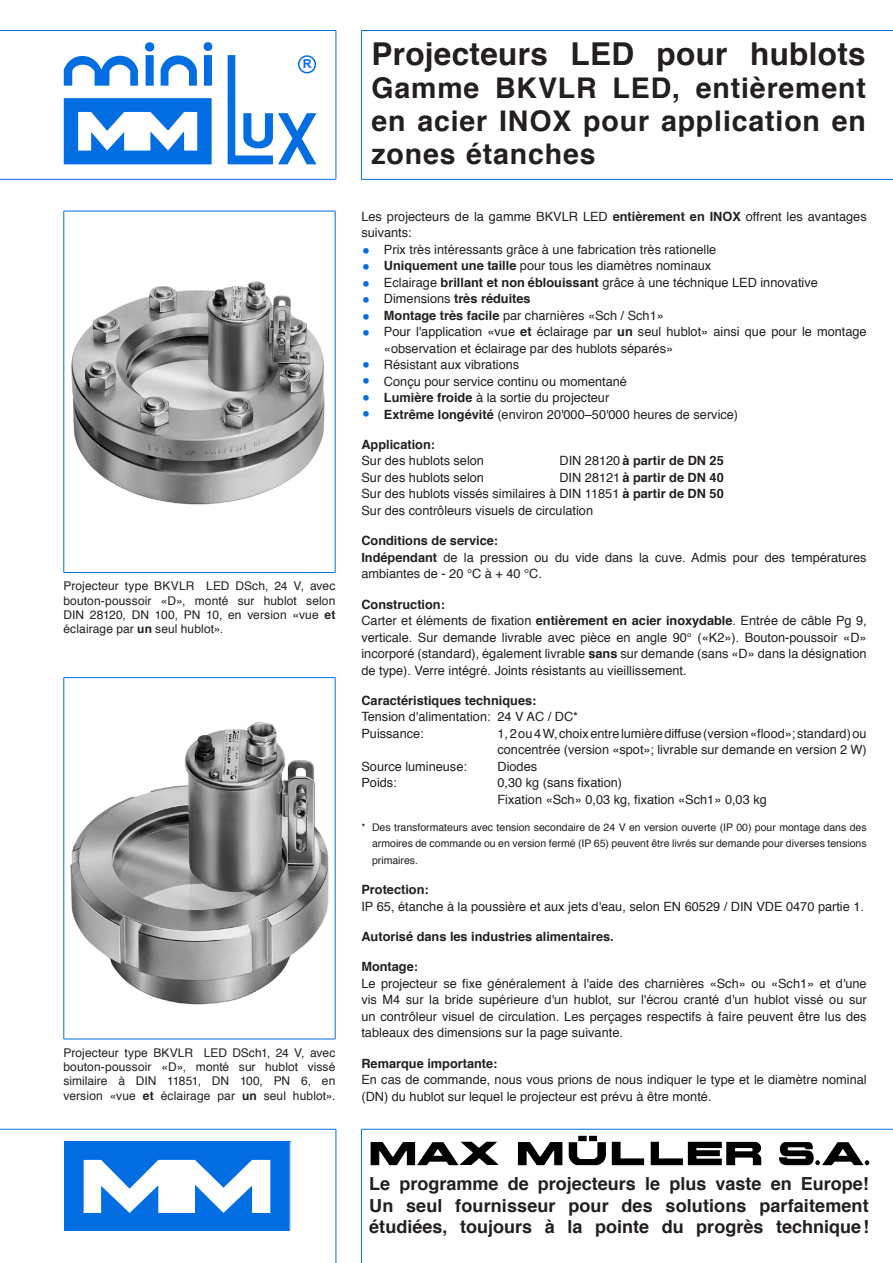
<style>
.page{position:relative;width:893px;height:1263px;background:#fff}
.page>*{position:absolute;margin:0;border:0;box-sizing:border-box;transform-origin:0 0}
.t1{font:700 31.5px "Helvetica";letter-spacing:.01em;color:#231f20}
.t2{font:700 28.5px/33px "Helvetica";letter-spacing:.03em;color:#231f20;text-align:justify}
.t3{font:700 18px/21.6px "Helvetica";color:#231f20;text-align:justify}
.t4{font:12.75px/16.5px "Helvetica";color:#231f20}
.t5{font:700 12.75px "Helvetica";color:#231f20}
.t6{font:700 12.3px "Arial";color:#036ee1}
.t7{font:12px/14.4px "Helvetica";letter-spacing:.01em;color:#231f20;text-align:justify}
.t8{font:10.5px/16.5px "Helvetica";color:#231f20;text-align:justify}
.s1{font-weight:700}
.s2{font-size:25.5px;color:#036ee1}
.s3{font-weight:400;font-size:25.5px;color:#036ee1}
.s4{font-weight:400}
</style>
<div class="page">
<hr style="left:361px;top:30px;width:532px;height:1px;background:#036ee1">
<hr style="left:361px;top:179px;width:532px;height:1px;background:#036ee1">
<hr style="left:361px;top:31px;width:1px;height:148px;background:#036ee1">
<hr style="left:335px;top:211px;width:1px;height:361px;background:#036ee1">
<hr style="left:63px;top:211px;width:1px;height:361px;background:#036ee1">
<hr style="left:64px;top:572px;width:271px;height:1px;background:#036ee1">
<hr style="left:64px;top:211px;width:271px;height:1px;background:#036ee1">
<hr style="left:335px;top:677px;width:1px;height:362px;background:#036ee1">
<hr style="left:63px;top:677px;width:1px;height:362px;background:#036ee1">
<hr style="left:64px;top:1038px;width:271px;height:1px;background:#036ee1">
<hr style="left:64px;top:677px;width:271px;height:1px;background:#036ee1">
<img style="left:71px;top:281px;width:254px;height:224px">
<img style="left:70px;top:722px;width:259px;height:283px">
<hr style="left:0;top:30px;width:336px;height:1px;background:#036ee1">
<hr style="left:336px;top:31px;width:1px;height:148px;background:#036ee1">
<hr style="left:0;top:179px;width:336px;height:1px;background:#036ee1">
<svg style="left:228px;top:55px;width:88px;height:109px"></svg>
<div style="left:64px;top:98px;width:148px;height:66px;background:#036ee1"></div>
<svg style="left:78px;top:112px;width:119px;height:39px"></svg>
<svg style="left:64px;top:55px;width:74px;height:31px"></svg>
<div style="left:146px;top:55px;width:8px;height:31px;background:#036ee1"></div>
<svg style="left:145px;top:42px;width:9px;height:10px"></svg>
<svg style="left:161px;top:55px;width:36px;height:31px"></svg>
<div style="left:204px;top:55px;width:8px;height:31px;background:#036ee1"></div>
<svg style="left:204px;top:42px;width:8px;height:9px"></svg>
<div style="left:298px;top:55px;width:18px;height:18px;border:2px solid #036ee1;border-radius:50%"></div>
<hr style="left:361px;top:1129px;width:532px;height:1px;background:#036ee1">
<hr style="left:0;top:1129px;width:336px;height:1px;background:#036ee1">
<hr style="left:336px;top:1129px;width:1px;height:134px;background:#036ee1">
<hr style="left:361px;top:1129px;width:1px;height:134px;background:#036ee1">
<svg style="left:569px;top:1142px;width:37px;height:23px"></svg>
<div style="left:589px;top:1136px;width:8px;height:5px;background:#000"></div>
<div style="left:578px;top:1136px;width:9px;height:5px;background:#000"></div>
<svg style="left:518px;top:1142px;width:44px;height:23px"></svg>
<svg style="left:651px;top:1142px;width:111px;height:23px"></svg>
<svg style="left:612px;top:1142px;width:32px;height:23px"></svg>
<svg style="left:371px;top:1142px;width:127px;height:23px"></svg>
<svg style="left:778px;top:1142px;width:91px;height:23px"></svg>
<div style="left:64px;top:1142px;width:226px;height:89px;background:#036ee1"></div>
<svg style="left:84px;top:1160px;width:186px;height:53px"></svg>
<p class="t6" style="left:303px;top:57px;width:10px">R</p>
<p class="t7" style="left:63px;top:579px;width:273px">Projecteur type BKVLR LED DSch, 24 V, avec bouton-poussoir «D», monté sur hublot selon DIN 28120, DN 100, PN 10, en version «vue <span class="s1">et </span>éclairage par <span class="s1">un</span> seul hublot».</p>
<p class="t7" style="left:63px;top:1045px;width:273px">Projecteur type BKVLR LED DSch1, 24 V, avec bouton-poussoir «D», monté sur hublot vissé similaire à DIN 11851, DN 100, PN 6, en version «vue <span class="s1">et</span> éclairage par <span class="s1">un</span> seul hublot».</p>
<h1 class="t1" style="left:371px;top:28px;width:496px">Projecteurs LED pour hublots</h1>
<h2 class="t2" style="left:371px;top:72px;width:496px">Gamme BKVLR LED, entièrement en acier INOX pour application en zones étanches</h2>
<p class="t4" style="left:361px;top:208px;width:507px">Les projecteurs de la gamme BKVLR LED <span class="s1">entièrement en INOX</span> offrent les avantages suivants:</p>
<p class="t4" style="left:361px;top:241px;width:356px"><span class="s2">•</span> Prix très intéressants grâce à une fabrication très rationelle</p>
<p class="t4" style="left:361px;top:258px;width:351px"><span class="s2">•</span> <span class="s1">Uniquement une taille</span> pour tous les diamètres nominaux</p>
<p class="t4" style="left:361px;top:274px;width:458px"><span class="s2">•</span> Eclairage <span class="s1">brillant et non éblouissant</span> grâce à une téchnique LED innovative</p>
<p class="t5" style="left:361px;top:288px;width:171px"><span class="s3">•</span> <span class="s4">Dimensions</span> très réduites</p>
<p class="t4" style="left:361px;top:307px;width:304px"><span class="s2">•</span> <span class="s1">Montage très facile</span> par charnières «Sch / Sch1»</p>
<p class="t4" style="left:384px;top:324px;width:484px;text-indent:-23px"><span class="s2">•</span> Pour l'application «vue <span class="s1">et</span> éclairage par <span class="s1">un</span> seul hublot» ainsi que pour le montage «observation et éclairage par des hublots séparés»</p>
<p class="t4" style="left:361px;top:357px;width:159px"><span class="s2">•</span> Résistant aux vibrations</p>
<p class="t4" style="left:361px;top:373px;width:267px"><span class="s2">•</span> Conçu pour service continu ou momentané</p>
<p class="t4" style="left:361px;top:390px;width:249px"><span class="s2">•</span> <span class="s1">Lumière froide</span> à la sortie du projecteur</p>
<p class="t4" style="left:361px;top:406px;width:378px"><span class="s2">•</span> <span class="s1">Extrême longévité</span> (environ 20'000–50'000 heures de service)</p>
<p class="t5" style="left:361px;top:434px;width:75px">Application:</p>
<p class="t4" style="left:361px;top:453px;width:124px">Sur des hublots selon</p>
<p class="t5" style="left:559px;top:451px;width:166px"><span class="s4">DIN 28120</span> à partir de DN 25</p>
<p class="t4" style="left:361px;top:470px;width:124px">Sur des hublots selon</p>
<p class="t4" style="left:361px;top:470px;width:364px;text-align:justify;text-indent:198px">DIN 28121 <span class="s1">à partir de DN 40<br></span>Sur des hublots vissés similaires à DIN 11851 <span class="s1">à partir de DN 50<br></span>Sur des contrôleurs visuels de circulation</p>
<p class="t4" style="left:361px;top:533px;width:507px"><span class="s1">Conditions de service:<br>Indépendant</span> de la pression ou du vide dans la cuve. Admis pour des températures ambiantes de - 20 °C à + 40 °C.</p>
<p class="t4" style="left:361px;top:596px;width:507px"><span class="s1">Construction:<br></span>Carter et éléments de fixation <span class="s1">entièrement en acier inoxydable</span>. Entrée de câble Pg 9, verticale. Sur demande livrable avec pièce en angle 90° («K2»). Bouton-poussoir «D» incorporé (standard), également livrable <span class="s1">sans</span> sur demande (sans «D» dans la désignation de type). Verre intégré. Joints résistants au vieillissement.</p>
<p class="t5" style="left:361px;top:690px;width:177px">Caractéristiques techniques:</p>
<p class="t4" style="left:361px;top:709px;width:218px">Tension d'alimentation: 24 V AC / DC*<br>Puissance:</p>
<p class="t4" style="left:497px;top:725px;width:371px">1, 2 ou 4 W, choix entre lumière diffuse (version «flood»; standard) ou concentrée (version «spot»; livrable sur demande en version 2 W)</p>
<p class="t4" style="left:361px;top:758px;width:107px">Source lumineuse:</p>
<p class="t4" style="left:497px;top:758px;width:41px">Diodes</p>
<p class="t4" style="left:361px;top:775px;width:37px">Poids:</p>
<p class="t4" style="left:497px;top:775px;width:271px">0,30 kg (sans fixation)<br>Fixation «Sch» 0,03 kg, fixation «Sch1» 0,03 kg</p>
<p class="t8" style="left:372px;top:819px;width:496px;text-indent:-11px">* Des transformateurs avec tension secondaire de 24 V en version ouverte (IP 00) pour montage dans des armoires de commande ou en version fermé (IP 65) peuvent être livrés sur demande pour diverses tensions primaires.</p>
<p class="t5" style="left:361px;top:879px;width:69px">Protection:</p>
<p class="t4" style="left:361px;top:898px;width:504px">IP 65, étanche à la poussière et aux jets d'eau, selon EN 60529 / DIN VDE 0470 partie 1.</p>
<p class="t5" style="left:361px;top:926px;width:254px">Autorisé dans les industries alimentaires.</p>
<p class="t5" style="left:361px;top:956px;width:58px">Montage:</p>
<p class="t4" style="left:361px;top:975px;width:507px;text-align:justify">Le projecteur se fixe généralement à l'aide des charnières «Sch» ou «Sch1» et d'une vis M4 sur la bride supérieure d'un hublot, sur l'écrou cranté d'un hublot vissé ou sur un contrôleur visuel de circulation. Les perçages respectifs à faire peuvent être lus des tableaux des dimensions sur la page suivante.</p>
<p class="t5" style="left:361px;top:1053px;width:138px">Remarque importante:</p>
<p class="t4" style="left:361px;top:1072px;width:507px">En cas de commande, nous vous prions de nous indiquer le type et le diamètre nominal (DN) du hublot sur lequel le projecteur est prévu à être monté.</p>
<h3 class="t3" style="left:369px;top:1173px;width:501px">Le programme de projecteurs le plus vaste en Europe!<br>Un seul fournisseur pour des solutions parfaitement étudiées, toujours à la pointe du progrès technique !</h3>
</div>
